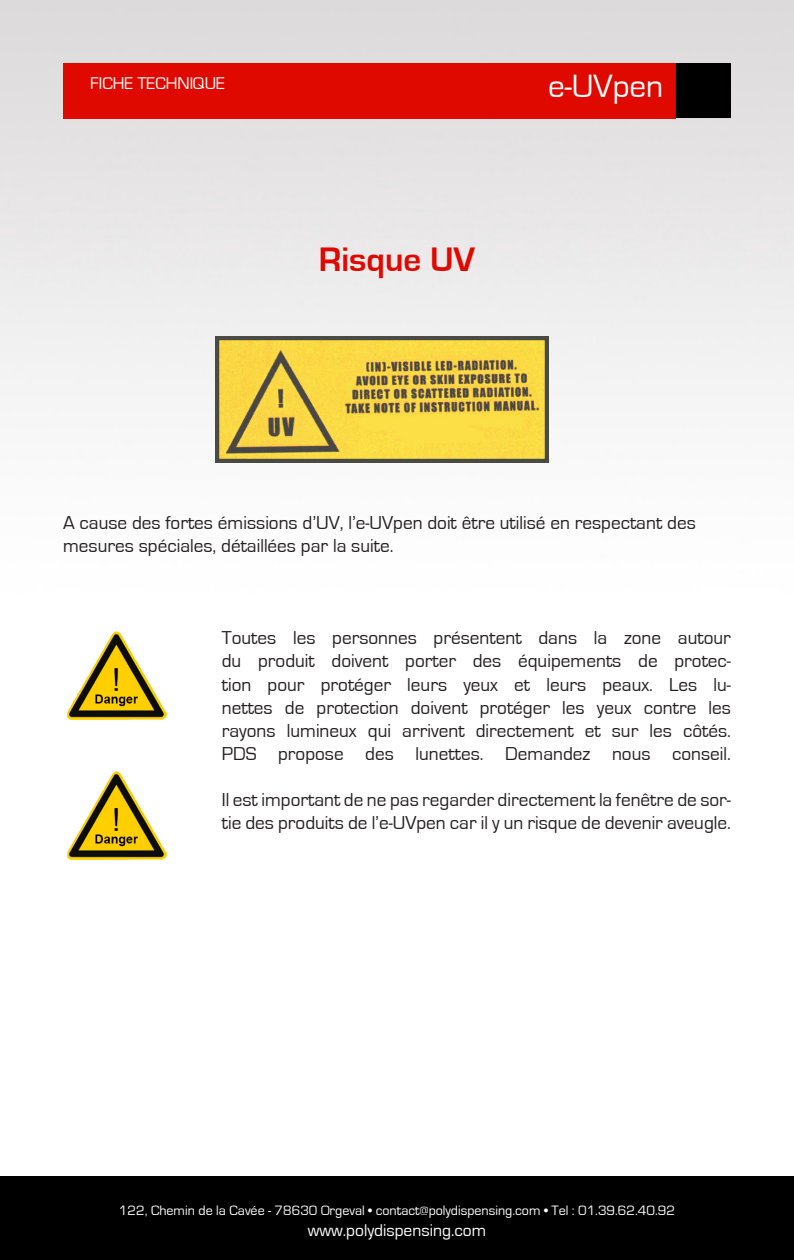
<style>
.page{position:relative;width:794px;height:1260px;background:#fff}
.page>*{position:absolute;margin:0;border:0;box-sizing:border-box;transform-origin:0 0}
.t1{font:700 35px "Eurostile";color:#df0900}
.t2{font:33.25px "Eurostile";color:#fff}
.t3{font:19.25px/23.1px "Eurostile";color:#231f20}
.t4{font:17.5px "Eurostile";color:#fff}
.t5{font:14px "Eurostile";color:#fff}
</style>
<div class="page">
<img style="left:0;top:0;width:794px;height:1177px">
<div style="left:63px;top:63px;width:613px;height:55px;background:#df0900"></div>
<div style="left:676px;top:63px;width:55px;height:55px;background:#000"></div>
<div style="left:0;top:1177px;width:794px;height:83px;background:#000"></div>
<img style="left:216px;top:337px;width:332px;height:126px">
<img style="left:64px;top:630px;width:105px;height:91px">
<img style="left:64px;top:770px;width:105px;height:92px">
<p class="t4" style="left:90px;top:74px;width:136px">FICHE TECHNIQUE</p>
<p class="t2" style="left:548px;top:68px;width:117px">e-UVpen</p>
<p class="t1" style="left:319px;top:241px;width:158px">Risque UV</p>
<p class="t3" style="left:63px;top:511px;width:634px">A cause des fortes émissions d’UV, l’e-UVpen doit être utilisé en respectant des mesures spéciales, détaillées par la suite.</p>
<p class="t3" style="left:222px;top:627px;width:510px;text-align:justify">Toutes les personnes présentent dans la zone autour du produit doivent porter des équipements de protec&shy;tion pour protéger leurs yeux et leurs peaux. Les lu&shy;nettes de protection doivent protéger les yeux contre les rayons lumineux qui arrivent directement et sur les côtés.</p>
<p class="t3" style="left:222px;top:742px;width:510px">PDS propose des lunettes. Demandez nous conseil.</p>
<p class="t3" style="left:222px;top:789px;width:510px">Il est important de ne pas regarder directement la fenêtre de sor&shy;tie des produits de l’e-UVpen car il y un risque de devenir aveugle.</p>
<p class="t5" style="left:119px;top:1203px;width:557px">122, Chemin de la Cavée - 78630 Orgeval • contact@polydispensing.com • Tel : 01.39.62.40.92</p>
<p class="t4" style="left:308px;top:1221px;width:180px">www.polydispensing.com</p>
</div>
